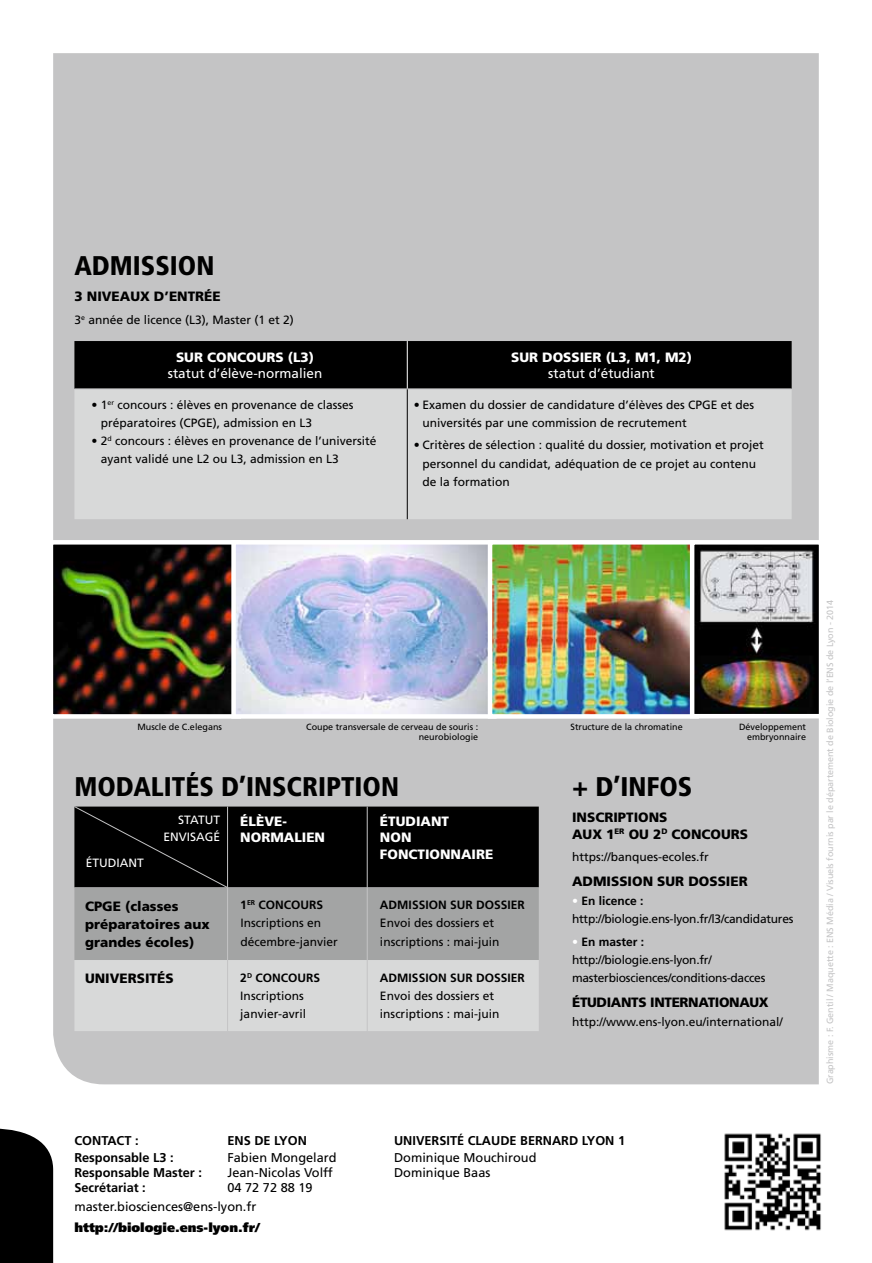
<style>
.page{position:relative;width:872px;height:1263px;background:#fff}
.page>*{position:absolute;margin:0;border:0;box-sizing:border-box;transform-origin:0 0}
.t1{font:900 condensed 27px "Frutiger LT Std";color:#000}
.t2{font:900 13.5px/16.5px "Frutiger LT Std";color:#000}
.t3{font:900 13.5px/18.3px "Frutiger";color:#000}
.t4{font:900 13.5px/16.5px "Frutiger";color:#fff}
.t5{font:13.5px "Frutiger LT Std";color:#fff}
.t6{font:900 13.5px "Frutiger LT Std";color:#fff}
.t7{font:900 13.5px "Frutiger LT Std";letter-spacing:-.025em;color:#000}
.t8{font:12.75px/19.2px "Frutiger LT Std";color:#000}
.t9{font:700 12.75px "Frutiger LT Std";color:#000}
.t10{font:900 12.75px "Frutiger LT Std";color:#000}
.t11{font:12px/18.3px "Frutiger LT Std";color:#000}
.t12{font:12px/18.3px "Frutiger LT Std";letter-spacing:-.02em;color:#000}
.t13{font:700 12px "Frutiger LT Std";color:#000}
.t14{font:12px "Frutiger LT Std";color:#fff}
.t15{font:9px/10.2px "Frutiger LT Std";color:#000;text-align:right}
.t16{font:9px "Frutiger";letter-spacing:-.005em;color:#c4c4c5}
.s1{font-weight:700}
.s2{color:#fff}
</style>
<div class="page">
<div style="left:53px;top:53px;width:766px;height:1031px;background:#c4c4c5"></div>
<svg style="left:74px;top:806px;width:465px;height:225px;background:#7a7a7a"></svg>
<div style="left:74px;top:341px;width:717px;height:48px;background:#000"></div>
<div style="left:74px;top:390px;width:717px;height:129px;background:#d8d9d9"></div>
<hr style="left:407px;top:341px;width:1px;height:48px;background:#fff">
<hr style="left:74px;top:389px;width:333px;height:1px;background:#c4c4c5">
<hr style="left:407px;top:389px;width:384px;height:1px;background:#c4c4c5">
<hr style="left:407px;top:389px;width:1px;height:130px;background:#000">
<img style="left:53px;top:538px;width:176px;height:183px">
<svg style="left:229px;top:538px;width:256px;height:183px;background:#c2c8e4"></svg>
<img style="left:485px;top:538px;width:334px;height:183px">
<img style="left:724px;top:1133px;width:97px;height:98px">
<svg style="left:0;top:1128px;width:53px;height:135px;background:#101010"></svg>
<h1 class="t1" style="left:74px;top:250px;width:141px">ADMISSION</h1>
<p class="t2" style="left:74px;top:288px;width:148px">3 NIVEAUX D’ENTRÉE</p>
<p class="t11" style="left:74px;top:311px;width:221px">3<sup>e</sup> année de licence (L3), Master (1 et 2)</p>
<p class="t6" style="left:176px;top:349px;width:140px">SUR CONCOURS (L3)</p>
<p class="t5" style="left:168px;top:366px;width:156px">statut d’élève-normalien</p>
<p class="t11" style="left:101px;top:395px;width:254px;text-indent:-9px">• 1<sup>er</sup> concours : élèves en provenance de classes préparatoires (CPGE), admission en L3</p>
<p class="t11" style="left:101px;top:432px;width:277px;text-indent:-9px">• 2<sup>d</sup> concours : élèves en provenance de l’université ayant validé une L2 ou L3, admission en L3</p>
<p class="t6" style="left:511px;top:349px;width:182px">SUR DOSSIER (L3, M1, M2)</p>
<p class="t5" style="left:548px;top:366px;width:108px">statut d’étudiant</p>
<p class="t11" style="left:422px;top:395px;width:333px;text-indent:-9px">• Examen du dossier de candidature d’élèves des CPGE et des universités par une commission de recrutement</p>
<p class="t11" style="left:422px;top:436px;width:343px;text-indent:-9px">• Critères de sélection : qualité du dossier, motivation et projet personnel du candidat, adéquation de ce projet au contenu de la formation</p>
<p class="t15" style="left:137px;top:721px;width:86px">Muscle de C.elegans</p>
<p class="t15" style="left:306px;top:722px;width:174px">Coupe transversale de cerveau de souris :</p>
<p class="t15" style="left:570px;top:721px;width:114px">Structure de la chromatine</p>
<p class="t15" style="left:419px;top:732px;width:61px">neurobiologie</p>
<p class="t15" style="left:739px;top:721px;width:69px">Développement embryonnaire</p>
<h1 class="t1" style="left:74px;top:771px;width:326px">MODALITÉS D’INSCRIPTION</h1>
<p class="t4" style="left:240px;top:812px;width:86px">ÉLÈVE-<br>NORMALIEN</p>
<p class="t4" style="left:380px;top:812px;width:115px">ÉTUDIANT<br>NON<br>FONCTIONNAIRE</p>
<p class="t14" style="left:178px;top:813px;width:15px">Statut</p>
<p class="t14" style="left:163px;top:830px;width:8px">envisa</p>
<p class="t14" style="left:205px;top:830px;width:17px">gé</p>
<p class="t14" style="left:86px;top:856px;width:15px">étudiant</p>
<p class="t3" style="left:85px;top:896px;width:126px">CPGE (CLASSES<br>PRÉPARATOIRES AUX<br>GRANDES ÉCOLES)</p>
<p class="t11" style="left:240px;top:896px;width:99px"><span class="s1">1</span><sup>ER</sup> <span class="s1">CONCOURS<br></span>Inscriptions en décembre-janvier</p>
<p class="t13" style="left:380px;top:898px;width:146px">ADM ISSION SUR DOSSIER</p>
<p class="t11" style="left:380px;top:914px;width:121px">Envoi des dossiers et inscriptions : mai-juin</p>
<p class="t3" style="left:85px;top:969px;width:90px">UNIVERSITÉS</p>
<p class="t11" style="left:240px;top:968px;width:81px"><span class="s1">2</span><sup>D</sup> <span class="s1">CONCOURS<br></span>Inscriptions janvier-avril</p>
<p class="t13" style="left:380px;top:970px;width:146px">ADM ISSION SUR DOSSIER</p>
<p class="t11" style="left:380px;top:987px;width:121px">Envoi des dossiers et inscriptions : mai-juin</p>
<h1 class="t1" style="left:572px;top:771px;width:122px">+ D’INFOS</h1>
<p class="t2" style="left:572px;top:809px;width:177px">INSCRIPTIONS<br>AUX 1<sup>ER</sup> OU 2<sup>D</sup> CONCOURS</p>
<p class="t11" style="left:572px;top:848px;width:138px">https://banques-ecoles.fr</p>
<p class="t2" style="left:572px;top:873px;width:177px">ADMISSION SUR DOSSIER</p>
<p class="t12" style="left:572px;top:891px;width:223px"><span class="s2">•</span> <span class="s1">EN LICENCE : </span>http://biologie.ens-lyon.fr/l3/candidatures</p>
<p class="t12" style="left:572px;top:932px;width:195px"><span class="s2">•</span> <span class="s1">EN MASTER : </span>http://biologie.ens-lyon.fr/ masterbiosciences/conditions-dacces</p>
<p class="t7" style="left:572px;top:994px;width:198px">ÉTUDIANTS INTERNATIONAUX</p>
<p class="t11" style="left:572px;top:1012px;width:212px">http://www.ens-lyon.eu/international/</p>
<p class="t9" style="left:74px;top:1133px;width:66px">CO NTACT :</p>
<p class="t9" style="left:227px;top:1133px;width:7px">ENS</p>
<p class="t9" style="left:254px;top:1133px;width:54px">DE LYON</p>
<p class="t9" style="left:394px;top:1133px;width:232px">U NIVERSITÉ CLAUDE BERNARD LYON 1</p>
<p class="t9" style="left:74px;top:1150px;width:101px">RESPONSABLE L3 :</p>
<p class="t8" style="left:227px;top:1148px;width:111px">Fabien Mongelard</p>
<p class="t8" style="left:394px;top:1148px;width:144px">Dominique Mouchiroud</p>
<p class="t9" style="left:74px;top:1165px;width:129px">RESPONSABLE MASTER :</p>
<p class="t8" style="left:227px;top:1163px;width:107px">Jean-Nicolas Volff</p>
<p class="t8" style="left:394px;top:1163px;width:98px">Dominique Baas</p>
<p class="t9" style="left:74px;top:1180px;width:73px">SECRÉTARIAT :</p>
<p class="t8" style="left:74px;top:1178px;width:240px;text-indent:153px">04 72 72 88 19 master.biosciences@ens-lyon.fr</p>
<p class="t10" style="left:74px;top:1220px;width:187px">http://biologie.ens-lyon.fr/</p>
<p class="t16" style="left:825px;top:1084px;width:486px;rotate:-90deg">Graphisme : F. Gentil / Maquette : ENS Média / Visuels fournis par le département de Biologie de l’ENS de Lyon - 2014</p>
</div>
